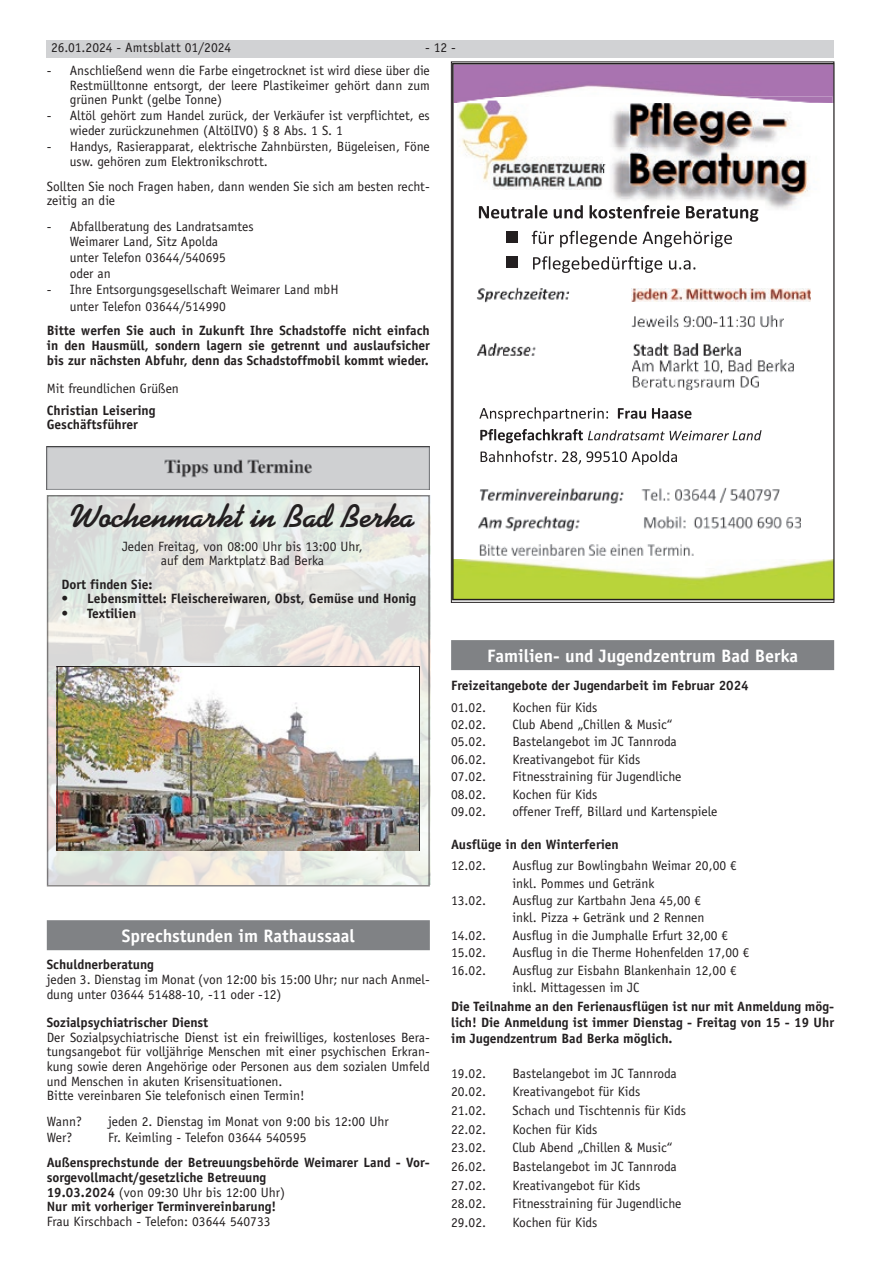
<style>
.page{position:relative;width:881px;height:1263px;background:#fff}
.page>*{position:absolute;margin:0;border:0;box-sizing:border-box;transform-origin:0 0}
.t1{font:700 33px "Kaufmann LT";color:#231f20}
.Überschrift{font:700 18px "Officina Sans LT";color:#fff}
.t2{font:13.5px/14.7px "Officina Sans LT";color:#231f20}
.t3{font:700 13.5px/14.7px "Officina Sans LT";color:#231f20;text-align:justify}
.s1{font-weight:700}
</style>
<div class="page">
<div style="left:47px;top:40px;width:786px;height:17px;background:#d1d2d4"></div>
<div style="left:451px;top:640px;width:382px;height:30px;background:#808285"></div>
<svg style="left:453px;top:64px;width:378px;height:536px"></svg>
<svg style="left:478px;top:205px;width:69px;height:14px"></svg>
<svg style="left:553px;top:205px;width:29px;height:14px"></svg>
<svg style="left:589px;top:205px;width:90px;height:14px"></svg>
<svg style="left:685px;top:206px;width:73px;height:16px"></svg>
<div style="left:506px;top:231px;width:11px;height:12px;background:#231f20"></div>
<svg style="left:531px;top:231px;width:22px;height:13px"></svg>
<svg style="left:560px;top:231px;width:76px;height:16px"></svg>
<svg style="left:642px;top:231px;width:89px;height:16px"></svg>
<div style="left:506px;top:257px;width:11px;height:11px;background:#231f20"></div>
<svg style="left:533px;top:256px;width:129px;height:17px"></svg>
<svg style="left:668px;top:260px;width:27px;height:10px"></svg>
<div style="left:466px;top:280px;width:362px;height:117px;background:#fff"></div>
<img style="left:477px;top:287px;width:92px;height:15px">
<img style="left:631px;top:288px;width:179px;height:14px">
<img style="left:631px;top:315px;width:152px;height:12px">
<img style="left:477px;top:343px;width:263px;height:12px">
<img style="left:632px;top:359px;width:161px;height:15px">
<img style="left:632px;top:376px;width:126px;height:14px">
<svg style="left:479px;top:407px;width:128px;height:14px"></svg>
<svg style="left:617px;top:408px;width:28px;height:11px"></svg>
<svg style="left:651px;top:408px;width:40px;height:11px"></svg>
<svg style="left:480px;top:429px;width:281px;height:14px"></svg>
<svg style="left:480px;top:451px;width:76px;height:11px"></svg>
<svg style="left:562px;top:451px;width:18px;height:13px"></svg>
<svg style="left:586px;top:451px;width:90px;height:14px"></svg>
<img style="left:479px;top:488px;width:300px;height:15px">
<img style="left:478px;top:516px;width:322px;height:15px">
<img style="left:479px;top:544px;width:214px;height:11px">
<div style="left:47px;top:920px;width:382px;height:30px;background:#808285"></div>
<img style="left:47px;top:446px;width:382px;height:43px">
<svg style="left:48px;top:495px;width:383px;height:392px;background:#e1e2de"></svg>
<img style="left:57px;top:666px;width:362px;height:184px">
<p class="t2" style="left:51px;top:41px;width:181px">26.01.2024 - Amtsblatt 01/2024</p>
<p class="t2" style="left:425px;top:41px;width:32px">- 12 -</p>
<p class="t2" style="left:47px;top:63px;width:6px">-</p>
<p class="t2" style="left:70px;top:63px;width:361px;text-align:justify">Anschließend wenn die Farbe eingetrocknet ist wird diese über die Restmülltonne entsorgt, der leere Plastikeimer gehört dann zum grünen Punkt (gelbe Tonne)</p>
<p class="t2" style="left:47px;top:108px;width:6px">-</p>
<p class="t2" style="left:70px;top:108px;width:361px">Altöl gehört zum Handel zurück, der Verkäufer ist verpflichtet, es wieder zurückzunehmen (AltölIVO) § 8 Abs. 1 S. 1</p>
<p class="t2" style="left:47px;top:139px;width:6px">-</p>
<p class="t2" style="left:70px;top:139px;width:361px">Handys, Rasierapparat, elektrische Zahnbürsten, Bügeleisen, Föne usw. gehören zum Elektronikschrott.</p>
<p class="t2" style="left:47px;top:179px;width:384px">Sollten Sie noch Fragen haben, dann wenden Sie sich am besten recht&shy;zeitig an die</p>
<p class="t2" style="left:47px;top:219px;width:6px">-</p>
<p class="t2" style="left:70px;top:219px;width:185px">Abfallberatung des Landratsamtes</p>
<p class="t2" style="left:70px;top:234px;width:150px">Weimarer Land, Sitz Apolda</p>
<p class="t2" style="left:70px;top:250px;width:158px">unter Telefon 03644/540695</p>
<p class="t2" style="left:70px;top:266px;width:43px">oder an</p>
<p class="t2" style="left:47px;top:283px;width:6px">-</p>
<p class="t2" style="left:70px;top:283px;width:270px">Ihre Entsorgungsgesellschaft Weimarer Land mbH</p>
<p class="t2" style="left:70px;top:299px;width:158px">unter Telefon 03644/514990</p>
<p class="t3" style="left:47px;top:323px;width:384px">Bitte werfen Sie auch in Zukunft Ihre Schadstoffe nicht einfach in den Hausmüll, sondern lagern sie getrennt und auslaufsicher bis zur nächsten Abfuhr, denn das Schadstoffmobil kommt wieder.</p>
<p class="t2" style="left:47px;top:381px;width:134px">Mit freundlichen Grüßen</p>
<p class="t3" style="left:47px;top:402px;width:110px">Christian Leisering</p>
<p class="t3" style="left:47px;top:417px;width:92px">Geschäftsführer</p>
<p class="t1" style="left:70px;top:497px;width:345px">Wochenmarkt in Bad Berka</p>
<p class="t2" style="left:122px;top:539px;width:242px">Jeden Freitag, von 08:00 Uhr bis 13:00 Uhr,</p>
<p class="t2" style="left:161px;top:553px;width:165px">auf dem Marktplatz Bad Berka</p>
<p class="t3" style="left:61px;top:576px;width:93px">Dort finden Sie:</p>
<p class="t3" style="left:61px;top:591px;width:356px">• Lebensmittel: Fleischereiwaren, Obst, Gemüse und Honig</p>
<p class="t3" style="left:61px;top:606px;width:76px">• Textilien</p>
<p class="Überschrift" style="left:122px;top:924px;width:234px">Sprechstunden im Rathaussaal</p>
<p class="t3" style="left:47px;top:957px;width:109px">Schuldnerberatung</p>
<p class="t2" style="left:47px;top:972px;width:384px">jeden 3. Dienstag im Monat (von 12:00 bis 15:00 Uhr; nur nach Anmel&shy;dung unter 03644 51488-10, -11 oder -12)</p>
<p class="t3" style="left:47px;top:1015px;width:163px">Sozialpsychiatrischer Dienst</p>
<p class="t2" style="left:47px;top:1030px;width:384px;text-align:justify">Der Sozialpsychiatrische Dienst ist ein freiwilliges, kostenloses Bera&shy;tungsangebot für volljährige Menschen mit einer psychischen Erkran&shy;kung sowie deren Angehörige oder Personen aus dem sozialen Umfeld und Menschen in akuten Krisensituationen.</p>
<p class="t2" style="left:47px;top:1088px;width:259px">Bitte vereinbaren Sie telefonisch einen Termin!</p>
<p class="t2" style="left:47px;top:1114px;width:37px">Wann?</p>
<p class="t2" style="left:108px;top:1114px;width:282px">jeden 2. Dienstag im Monat von 9:00 bis 12:00 Uhr</p>
<p class="t2" style="left:47px;top:1130px;width:27px">Wer?</p>
<p class="t2" style="left:108px;top:1130px;width:200px">Fr. Keimling - Telefon 03644 540595</p>
<p class="t3" style="left:47px;top:1155px;width:384px">Außensprechstunde der Betreuungsbehörde Weimarer Land - Vor&shy;sorgevollmacht/gesetzliche Betreuung</p>
<p class="t2" style="left:47px;top:1185px;width:240px"><span class="s1">19.03.2024</span> (von 09:30 Uhr bis 12:00 Uhr)</p>
<p class="t3" style="left:47px;top:1199px;width:231px">Nur mit vorheriger Terminvereinbarung!</p>
<p class="t2" style="left:47px;top:1214px;width:225px">Frau Kirschbach - Telefon: 03644 540733</p>
<p class="Überschrift" style="left:487px;top:644px;width:312px">Familien- und Jugendzentrum Bad Berka</p>
<p class="t3" style="left:451px;top:678px;width:299px">Freizeitangebote der Jugendarbeit im Februar 2024</p>
<p class="t2" style="left:451px;top:700px;width:36px">01.02.</p>
<p class="t2" style="left:512px;top:700px;width:87px">Kochen für Kids</p>
<p class="t2" style="left:451px;top:717px;width:36px">02.02.</p>
<p class="t2" style="left:512px;top:717px;width:161px">Club Abend „Chillen &amp; Music“</p>
<p class="t2" style="left:451px;top:734px;width:36px">05.02.</p>
<p class="t2" style="left:512px;top:734px;width:166px">Bastelangebot im JC Tannroda</p>
<p class="t2" style="left:451px;top:752px;width:36px">06.02.</p>
<p class="t2" style="left:512px;top:752px;width:129px">Kreativangebot für Kids</p>
<p class="t2" style="left:451px;top:769px;width:36px">07.02.</p>
<p class="t2" style="left:512px;top:769px;width:170px">Fitnesstraining für Jugendliche</p>
<p class="t2" style="left:451px;top:787px;width:36px">08.02.</p>
<p class="t2" style="left:512px;top:787px;width:87px">Kochen für Kids</p>
<p class="t2" style="left:451px;top:804px;width:36px">09.02.</p>
<p class="t2" style="left:512px;top:804px;width:206px">offener Treff, Billard und Kartenspiele</p>
<p class="t3" style="left:451px;top:837px;width:169px">Ausflüge in den Winterferien</p>
<p class="t2" style="left:451px;top:858px;width:36px">12.02.</p>
<p class="t2" style="left:512px;top:858px;width:226px">Ausflug zur Bowlingbahn Weimar 20,00 €</p>
<p class="t2" style="left:512px;top:876px;width:144px">inkl. Pommes und Getränk</p>
<p class="t2" style="left:451px;top:893px;width:36px">13.02.</p>
<p class="t2" style="left:512px;top:893px;width:190px">Ausflug zur Kartbahn Jena 45,00 €</p>
<p class="t2" style="left:512px;top:910px;width:193px">inkl. Pizza + Getränk und 2 Rennen</p>
<p class="t2" style="left:451px;top:928px;width:36px">14.02.</p>
<p class="t2" style="left:512px;top:928px;width:217px">Ausflug in die Jumphalle Erfurt 32,00 €</p>
<p class="t2" style="left:451px;top:945px;width:36px">15.02.</p>
<p class="t2" style="left:512px;top:945px;width:239px">Ausflug in die Therme Hohenfelden 17,00 €</p>
<p class="t2" style="left:451px;top:962px;width:36px">16.02.</p>
<p class="t2" style="left:512px;top:962px;width:226px">Ausflug zur Eisbahn Blankenhain 12,00 €</p>
<p class="t2" style="left:512px;top:980px;width:129px">inkl. Mittagessen im JC</p>
<p class="t3" style="left:451px;top:998px;width:384px;line-height:15.9px">Die Teilnahme an den Ferienausflügen ist nur mit Anmeldung mög&shy;lich! Die Anmeldung ist immer Dienstag - Freitag von 15 - 19 Uhr im Jugendzentrum Bad Berka möglich.</p>
<p class="t2" style="left:451px;top:1066px;width:36px">19.02.</p>
<p class="t2" style="left:512px;top:1066px;width:166px">Bastelangebot im JC Tannroda</p>
<p class="t2" style="left:451px;top:1084px;width:36px">20.02.</p>
<p class="t2" style="left:512px;top:1084px;width:129px">Kreativangebot für Kids</p>
<p class="t2" style="left:451px;top:1103px;width:36px">21.02.</p>
<p class="t2" style="left:512px;top:1103px;width:175px">Schach und Tischtennis für Kids</p>
<p class="t2" style="left:451px;top:1122px;width:36px">22.02.</p>
<p class="t2" style="left:512px;top:1122px;width:87px">Kochen für Kids</p>
<p class="t2" style="left:451px;top:1140px;width:36px">23.02.</p>
<p class="t2" style="left:512px;top:1140px;width:161px">Club Abend „Chillen &amp; Music“</p>
<p class="t2" style="left:451px;top:1159px;width:36px">26.02.</p>
<p class="t2" style="left:512px;top:1159px;width:166px">Bastelangebot im JC Tannroda</p>
<p class="t2" style="left:451px;top:1178px;width:36px">27.02.</p>
<p class="t2" style="left:512px;top:1178px;width:129px">Kreativangebot für Kids</p>
<p class="t2" style="left:451px;top:1196px;width:36px">28.02.</p>
<p class="t2" style="left:512px;top:1196px;width:170px">Fitnesstraining für Jugendliche</p>
<p class="t2" style="left:451px;top:1215px;width:36px">29.02.</p>
<p class="t2" style="left:512px;top:1215px;width:87px">Kochen für Kids</p>
</div>
